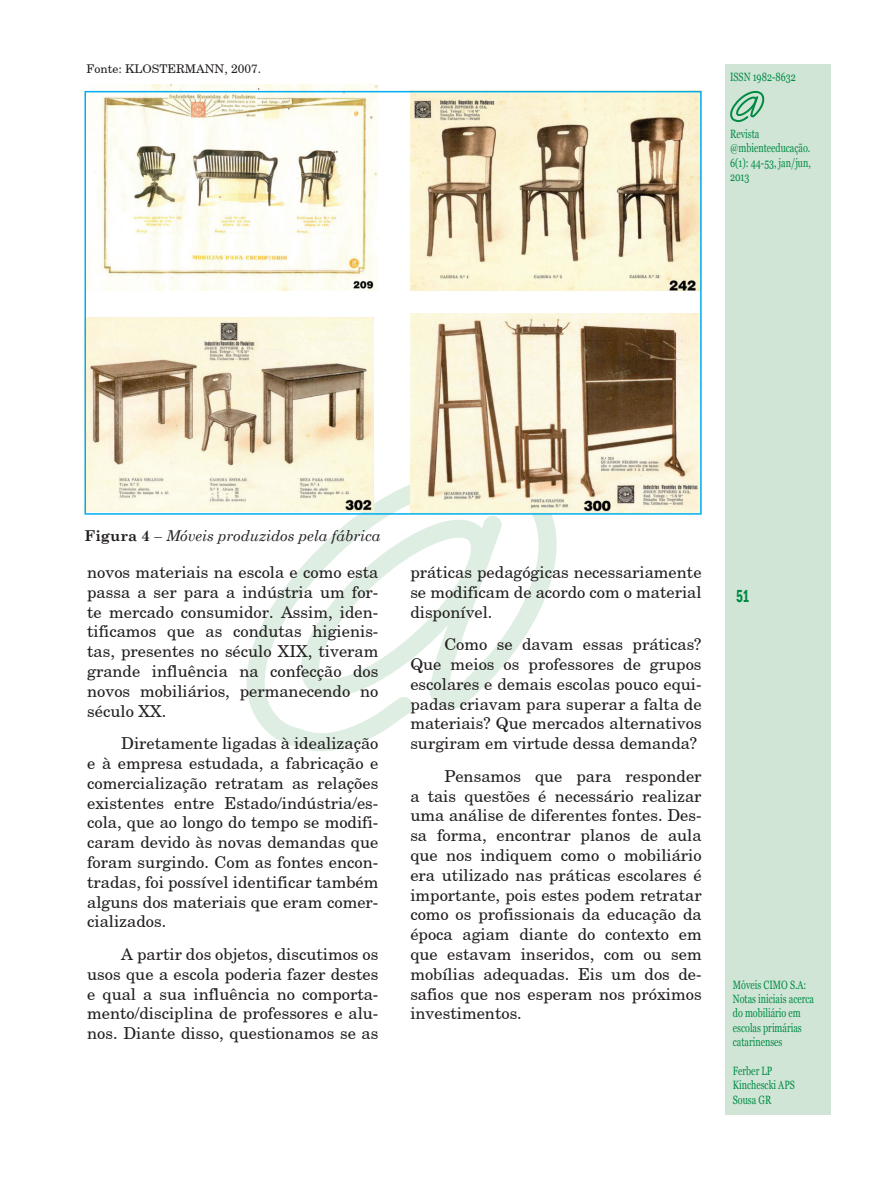
<style>
.page{position:relative;width:893px;height:1191px;background:#fff}
.page>*{position:absolute;margin:0;border:0;box-sizing:border-box;transform-origin:0 0}
.t1{font:600 condensed 18px "Franklin Gothic";color:#008b43;scale:.75 1}
.texto_miolo_01{font:16.5px/19.8px "New Century Schoolbook";color:#231f20;text-align:justify}
.legenda{font:italic 15px "Century Schoolbook";color:#231f20}
.t2{font:12px/14.4px "Georgia";color:#008b43;scale:.75 1}
.rodapé_01{font:12px "New Century Schoolbook";color:#231f20}
.s1{font-weight:700;font-style:normal}
</style>
<div class="page">
<div style="left:725px;top:64px;width:105px;height:1050px;background:#d1e5d7"></div>
<svg style="left:234px;top:484px;width:334px;height:267px"></svg>
<svg style="left:730px;top:91px;width:35px;height:31px"></svg>
<img style="left:85px;top:84px;width:293px;height:206px">
<img style="left:410px;top:94px;width:289px;height:196px">
<img style="left:88px;top:318px;width:286px;height:193px">
<img style="left:410px;top:314px;width:289px;height:197px">
<div style="left:85px;top:91px;width:617px;height:423px;border:2px solid #00aeef"></div>
<p class="rodapé_01" style="left:87px;top:61px;width:176px">Fonte: KLOSTERMANN, 2007.</p>
<p class="t2" style="left:730px;top:69px;width:89px">ISSN 1982-8632</p>
<p class="t2" style="left:730px;top:127px;width:109px">Revista @mbienteeducação.<br>6(1): 44-53, jan/jun,<br>2013</p>
<p class="legenda" style="left:85px;top:524px;width:297px"><span class="s1">Figura 4</span> – Móveis produzidos pela fábrica</p>
<p class="texto_miolo_01" style="left:87px;top:561px;width:293px">novos materiais na escola e como esta passa a ser para a indústria um for&shy;te mercado consumidor. Assim, iden&shy;tificamos que as condutas higienis&shy;tas, presentes no século XIX, tiveram grande influência na confecção dos novos mobiliários, permanecendo no século XX.</p>
<p class="texto_miolo_01" style="left:87px;top:733px;width:293px;text-indent:34px">Diretamente ligadas à idealização e à empresa estudada, a fabricação e comercialização retratam as relações existentes entre Estado/indústria/es&shy;cola, que ao longo do tempo se modifi&shy;caram devido às novas demandas que foram surgindo. Com as fontes encon&shy;tradas, foi possível identificar também alguns dos materiais que eram comer&shy;cializados.</p>
<p class="texto_miolo_01" style="left:87px;top:943px;width:293px;text-indent:34px">A partir dos objetos, discutimos os usos que a escola poderia fazer destes e qual a sua influência no comporta&shy;mento/disciplina de professores e alu&shy;nos. Diante disso, questionamos se as</p>
<p class="texto_miolo_01" style="left:410px;top:561px;width:293px">práticas pedagógicas necessariamente se modificam de acordo com o material disponível.</p>
<p class="texto_miolo_01" style="left:410px;top:634px;width:293px;text-indent:34px">Como se davam essas práticas?<br>Que meios os professores de grupos escolares e demais escolas pouco equi&shy;padas criavam para superar a falta de materiais? Que mercados alternativos surgiram em virtude dessa demanda?</p>
<p class="texto_miolo_01" style="left:410px;top:765px;width:293px;text-indent:34px">Pensamos que para responder a tais questões é necessário realizar uma análise de diferentes fontes. Des&shy;sa forma, encontrar planos de aula que nos indiquem como o mobiliário era utilizado nas práticas escolares é importante, pois estes podem retratar como os profissionais da educação da época agiam diante do contexto em que estavam inseridos, com ou sem mobílias adequadas. Eis um dos de&shy;safios que nos esperam nos próximos investimentos.</p>
<p class="t1" style="left:736px;top:583px;width:19px">51</p>
<p class="t2" style="left:733px;top:977px;width:110px">Móveis CIMO S.A:<br>Notas iniciais acerca do mobiliário em escolas primárias catarinenses</p>
<p class="t2" style="left:733px;top:1064px;width:84px">Ferber LP<br>Kinchescki APS<br>Sousa GR</p>
</div>
